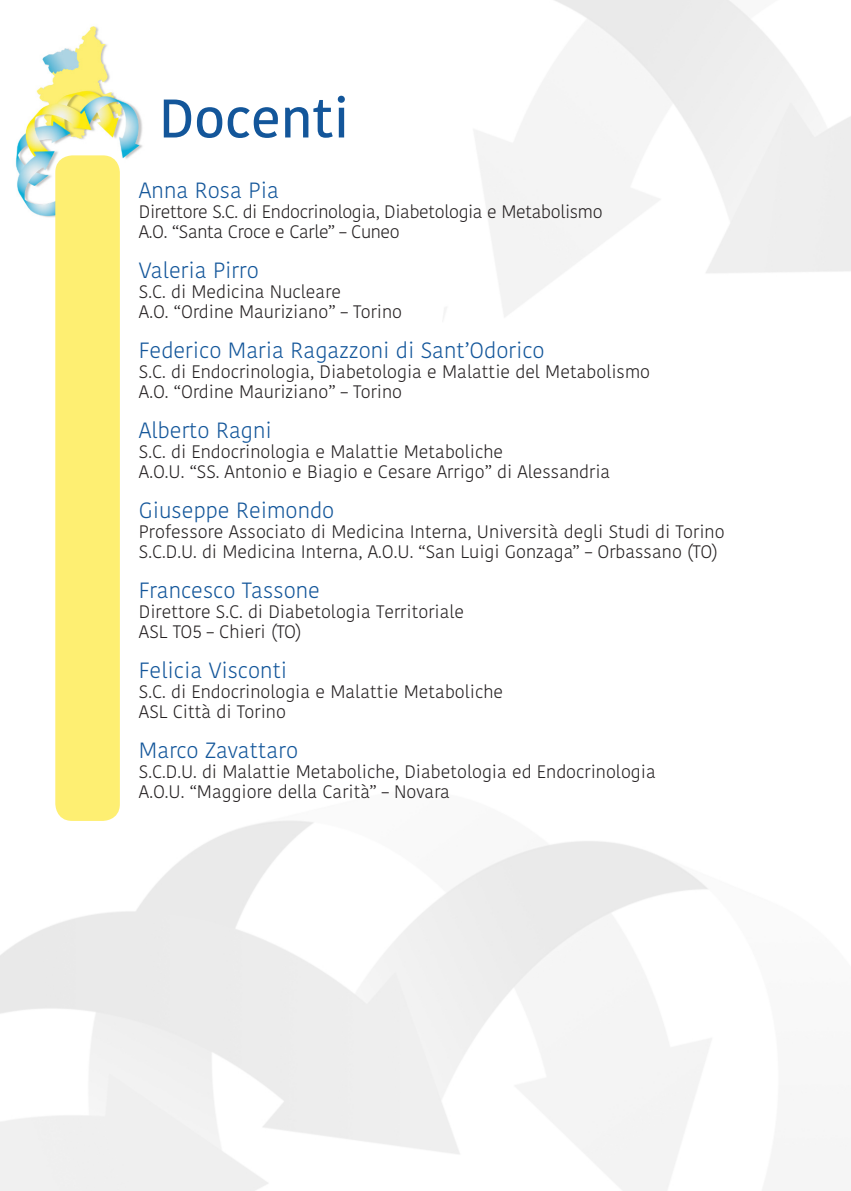
<style>
.page{position:relative;width:851px;height:1191px;background:#fff}
.page>*{position:absolute;margin:0;border:0;box-sizing:border-box;transform-origin:0 0}
.t1{font:500 54px "Kohinoor Bangla";color:#13569a}
.t2{font:300 22px "Kohinoor Bangla";color:#13569a}
.t3{font:300 18px "Kohinoor Bangla";color:#231f20}
.t4{font:300 18px "Kohinoor Bangla";letter-spacing:-.02em;color:#231f20}
</style>
<div class="page">
<img style="left:15px;top:26px;width:128px;height:191px">
<div style="left:55px;top:155px;width:65px;height:666px;background:#feef72;border-radius:17px"></div>
<p class="t1" style="left:159px;top:75px;width:192px">Docenti</p>
<p class="t2" style="left:139px;top:173px;width:141px">Anna Rosa Pia</p>
<p class="t4" style="left:139px;top:198px;width:465px">Direttore S.C. di Endocrinologia, Diabetologia e Metabolismo</p>
<p class="t4" style="left:139px;top:218px;width:262px">A.O. “Santa Croce e Carle” – Cuneo</p>
<p class="t2" style="left:139px;top:253px;width:121px">Valeria Pirro</p>
<p class="t3" style="left:139px;top:278px;width:204px">S.C. di Medicina Nucleare</p>
<p class="t3" style="left:139px;top:298px;width:265px">A.O. “Ordine Mauriziano” – Torino</p>
<p class="t2" style="left:139px;top:333px;width:407px">Federico Maria Ragazzoni di Sant’Odorico</p>
<p class="t3" style="left:139px;top:358px;width:512px">S.C. di Endocrinologia, Diabetologia e Malattie del Metabolismo</p>
<p class="t3" style="left:139px;top:378px;width:265px">A.O. “Ordine Mauriziano” – Torino</p>
<p class="t2" style="left:139px;top:413px;width:134px">Alberto Ragni</p>
<p class="t3" style="left:139px;top:438px;width:365px">S.C. di Endocrinologia e Malattie Metaboliche</p>
<p class="t3" style="left:139px;top:458px;width:473px">A.O.U. “SS. Antonio e Biagio e Cesare Arrigo” di Alessandria</p>
<p class="t2" style="left:139px;top:493px;width:197px">Giuseppe Reimondo</p>
<p class="t3" style="left:139px;top:518px;width:587px">Professore Associato di Medicina Interna, Università degli Studi di Torino</p>
<p class="t3" style="left:139px;top:538px;width:580px">S.C.D.U. di Medicina Interna, A.O.U. “San Luigi Gonzaga” – Orbassano (TO)</p>
<p class="t2" style="left:139px;top:573px;width:182px">Francesco Tassone</p>
<p class="t3" style="left:139px;top:598px;width:327px">Direttore S.C. di Diabetologia Territoriale</p>
<p class="t3" style="left:139px;top:618px;width:164px">ASL TO5 – Chieri (TO)</p>
<p class="t2" style="left:139px;top:653px;width:150px">Felicia Visconti</p>
<p class="t3" style="left:139px;top:678px;width:365px">S.C. di Endocrinologia e Malattie Metaboliche</p>
<p class="t3" style="left:139px;top:698px;width:148px">ASL Città di Torino</p>
<p class="t2" style="left:139px;top:733px;width:161px">Marco Zavattaro</p>
<p class="t3" style="left:139px;top:758px;width:518px">S.C.D.U. di Malattie Metaboliche, Diabetologia ed Endocrinologia</p>
<p class="t3" style="left:139px;top:778px;width:312px">A.O.U. “Maggiore della Carità” – Novara</p>
</div>
